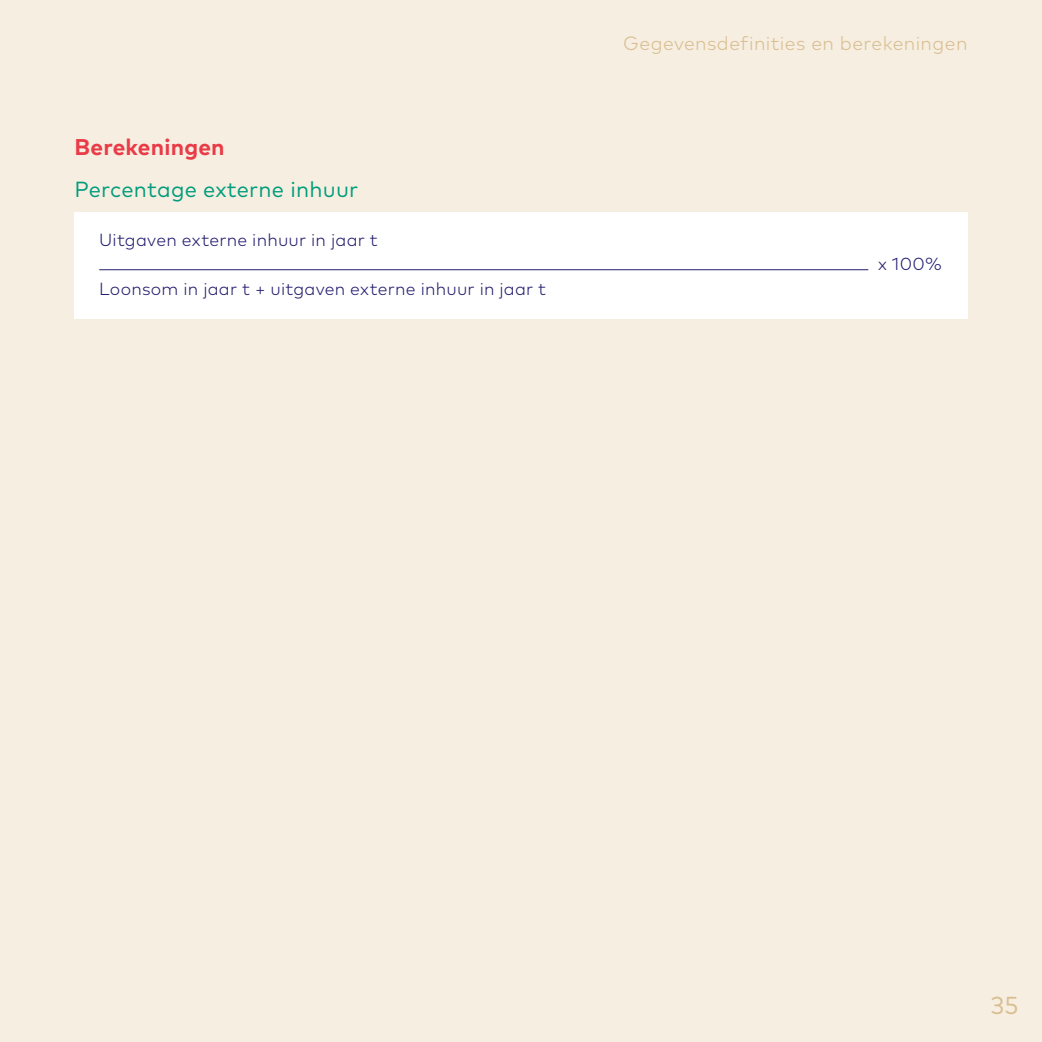
<style>
.page{position:relative;width:1042px;height:1042px;background:#f6eee0}
.page>*{position:absolute;margin:0;border:0;box-sizing:border-box;transform-origin:0 0}
.t1{font:24.5px "Mark Pro";color:#d9be91}
.t2{font:700 22.75px "Mark Pro";letter-spacing:.01em;color:#e93b48}
.t3{font:21.88px "Mark Pro";letter-spacing:.01em;color:#009d7c}
.t4{font:300 19.25px "Mark Pro";letter-spacing:.02em;color:#d9be91}
.t5{font:300 17.5px "Mark Pro";letter-spacing:.01em;color:#241d6f}
</style>
<div class="page">
<div style="left:74px;top:212px;width:893px;height:57px;background:#fff"></div>
<div style="left:74px;top:261px;width:893px;height:57px;background:#fff"></div>
<hr style="left:99px;top:269px;width:769px;height:1px;background:#241d6f">
<h2 class="t2" style="left:74px;top:129px;width:152px">Berekeningen</h2>
<p class="t3" style="left:74px;top:172px;width:285px">Percentage externe inhuur</p>
<p class="t5" style="left:99px;top:226px;width:280px">Uitgaven externe inhuur in jaar t</p>
<p class="t5" style="left:99px;top:275px;width:448px">Loonsom in jaar t + uitgaven externe inhuur in jaar t</p>
<p class="t4" style="left:623px;top:28px;width:346px">Gegevensdefinities en berekeningen</p>
<p class="t5" style="left:878px;top:251px;width:65px">x 100%</p>
<h1 class="t1" style="left:991px;top:987px;width:29px">35</h1>
</div>
